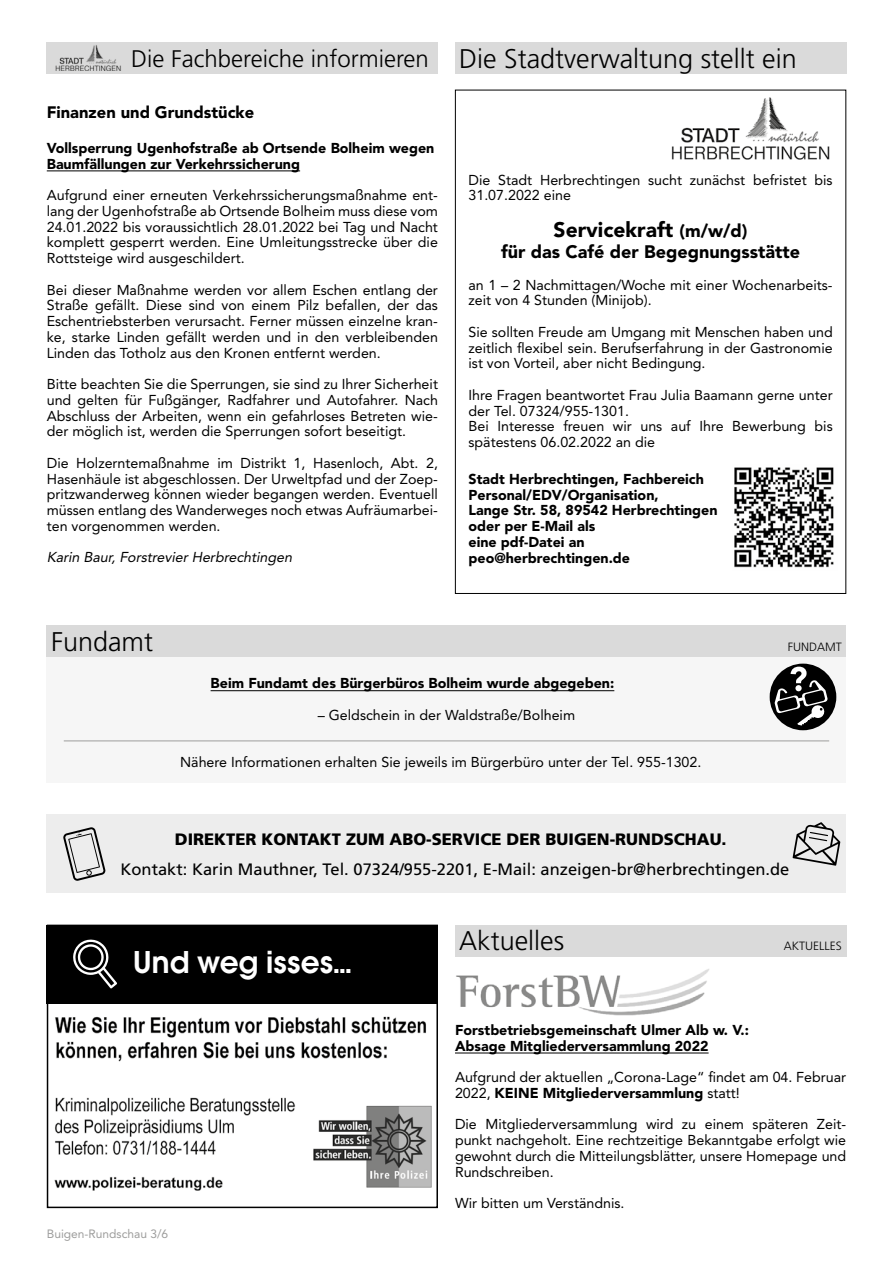
<style>
.page{position:relative;width:893px;height:1263px;background:#fff}
.page>*{position:absolute;margin:0;border:0;box-sizing:border-box;transform-origin:0 0}
.t1{font:30px "Avant Garde SB Dem Bol";color:#fff}
.t2{font:300 27px "Frutiger";color:#000}
.t3{font:300 24px "Frutiger";color:#000}
.t4{font:900 21px "Avenir";color:#000}
.t5{font:900 18px "Avenir";color:#000}
.t6{font:16.5px "Frutiger";color:#000}
.t7{font:900 16.5px "Frutiger";color:#000}
.t8{font:900 16.5px "Avenir";color:#000}
.t9{font:14.25px/15.8px "Avenir";color:#000;text-align:justify}
.t10{font:900 14.25px/15.8px "Avenir";color:#000}
.t11{font:italic 14.25px "Avenir";color:#000}
.t12{font:12px "Avenir";color:#9d9d9c}
.t13{font:300 12px "Frutiger";color:#000}
.s1{font-size:18px}
.s2{font-weight:900}
</style>
<div class="page">
<img style="left:671px;top:97px;width:159px;height:63px">
<img style="left:734px;top:467px;width:100px;height:101px">
<div style="left:455px;top:43px;width:391px;height:31px;background:#dadada"></div>
<hr style="left:47px;top:171px;width:253px;height:1px;background:#000">
<div style="left:47px;top:43px;width:391px;height:31px;background:#dadada"></div>
<img style="left:56px;top:45px;width:65px;height:25px">
<div style="left:47px;top:657px;width:799px;height:126px;background:#f6f6f6"></div>
<div style="left:47px;top:625px;width:799px;height:32px;background:#dadada"></div>
<hr style="left:211px;top:690px;width:403px;height:1px;background:#000">
<hr style="left:64px;top:740px;width:765px;height:1px;background:#9d9d9c">
<div style="left:770px;top:664px;width:66px;height:66px;background:#000;border-radius:50%"></div>
<svg style="left:775px;top:667px;width:53px;height:58px"></svg>
<div style="left:47px;top:814px;width:799px;height:79px;background:#ededed"></div>
<svg style="left:63px;top:827px;width:43px;height:54px"></svg>
<svg style="left:793px;top:822px;width:47px;height:44px"></svg>
<div style="left:455px;top:925px;width:391px;height:31px;background:#dadada"></div>
<img style="left:456px;top:969px;width:253px;height:47px">
<hr style="left:455px;top:1053px;width:254px;height:1px;background:#000">
<img style="left:55px;top:1016px;width:371px;height:46px">
<img style="left:54px;top:1097px;width:378px;height:94px">
<div style="left:47px;top:925px;width:391px;height:78px;background:#000"></div>
<div style="left:47px;top:925px;width:391px;height:283px;border:2px solid #000"></div>
<svg style="left:73px;top:939px;width:44px;height:49px"></svg>
<h3 class="t3" style="left:131px;top:45px;width:299px">Die Fachbereiche informieren</h3>
<p class="t8" style="left:47px;top:102px;width:209px">Finanzen und Grundstücke</p>
<p class="t10" style="left:47px;top:140px;width:389px">Vollsperrung Ugenhofstraße ab Ortsende Bolheim wegen<br>Baumfällungen zur Verkehrssicherung</p>
<p class="t9" style="left:47px;top:187px;width:393px">Aufgrund einer erneuten Verkehrssicherungsmaßnahme ent&shy;lang der Ugenhofstraße ab Ortsende Bolheim muss diese vom 24.01.2022 bis voraussichtlich 28.01.2022 bei Tag und Nacht komplett gesperrt werden. Eine Umleitungsstrecke über die Rottsteige wird ausgeschildert.</p>
<p class="t9" style="left:47px;top:282px;width:393px">Bei dieser Maßnahme werden vor allem Eschen entlang der Straße gefällt. Diese sind von einem Pilz befallen, der das Eschentriebsterben verursacht. Ferner müssen einzelne kran&shy;ke, starke Linden gefällt werden und in den verbleibenden Linden das Totholz aus den Kronen entfernt werden.</p>
<p class="t9" style="left:47px;top:376px;width:393px">Bitte beachten Sie die Sperrungen, sie sind zu Ihrer Sicherheit und gelten für Fußgänger, Radfahrer und Autofahrer. Nach Abschluss der Arbeiten, wenn ein gefahrloses Betreten wie&shy;der möglich ist, werden die Sperrungen sofort beseitigt.</p>
<p class="t9" style="left:47px;top:455px;width:393px">Die Holzerntemaßnahme im Distrikt 1, Hasenloch, Abt. 2, Hasenhäule ist abgeschlossen. Der Urweltpfad und der Zoep&shy;pritzwanderweg können wieder begangen werden. Eventuell müssen entlang des Wanderweges noch etwas Aufräumarbei&shy;ten vorgenommen werden.</p>
<p class="t11" style="left:47px;top:549px;width:250px">Karin Baur, Forstrevier Herbrechtingen</p>
<h2 class="t2" style="left:459px;top:43px;width:339px">Die Stadtverwaltung stellt ein</h2>
<p class="t9" style="left:468px;top:172px;width:366px">Die Stadt Herbrechtingen sucht zunächst befristet bis<br>31.07.2022 eine</p>
<h3 class="t4" style="left:554px;top:217px;width:195px">Servicekraft <span class="s1">(m/w/d)</span></h3>
<p class="t5" style="left:501px;top:241px;width:300px">für das Café der Begegnungsstätte</p>
<p class="t9" style="left:468px;top:277px;width:366px">an 1 – 2 Nachmittagen/Woche mit einer Wochenarbeits&shy;zeit von 4 Stunden (Minijob).</p>
<p class="t9" style="left:468px;top:324px;width:366px">Sie sollten Freude am Umgang mit Menschen haben und zeitlich flexibel sein. Berufserfahrung in der Gastronomie ist von Vorteil, aber nicht Bedingung.</p>
<p class="t9" style="left:468px;top:387px;width:366px;text-align:left">Ihre Fragen beantwortet Frau Julia Baamann gerne unter der Tel. 07324/955-1301.<br>Bei Interesse freuen wir uns auf Ihre Bewerbung bis spätestens 06.02.2022 an die</p>
<p class="t10" style="left:468px;top:471px;width:251px">Stadt Herbrechtingen, Fachbereich<br>Personal/EDV/Organisation,<br>Lange Str. 58, 89542 Herbrechtingen oder per E-Mail als<br>eine pdf-Datei an peo@herbrechtingen.de</p>
<h2 class="t2" style="left:51px;top:626px;width:104px">Fundamt</h2>
<p class="t13" style="left:788px;top:640px;width:56px">FUNDAMT</p>
<p class="t10" style="left:211px;top:675px;width:405px">Beim Fundamt des Bürgerbüros Bolheim wurde abgegeben:</p>
<p class="t9" style="left:318px;top:707px;width:259px">– Geldschein in der Waldstraße/Bolheim</p>
<p class="t9" style="left:180px;top:754px;width:523px">Nähere Informationen erhalten Sie jeweils im Bürgerbüro unter der Tel. 955-1302.</p>
<p class="t7" style="left:175px;top:829px;width:553px">DIREKTER KONTAKT ZUM ABO-SERVICE DER BUIGEN-RUNDSCHAU.</p>
<p class="t6" style="left:121px;top:860px;width:670px">Kontakt: Karin Mauthner, Tel. 07324/955-2201, E-Mail: anzeigen-br@herbrechtingen.de</p>
<h1 class="t1" style="left:133px;top:945px;width:220px">Und weg isses...</h1>
<p class="t12" style="left:47px;top:1227px;width:123px">Buigen-Rundschau 3/6</p>
<h2 class="t2" style="left:459px;top:925px;width:107px">Aktuelles</h2>
<p class="t13" style="left:784px;top:939px;width:59px">AKTUELLES</p>
<p class="t10" style="left:455px;top:1022px;width:295px">Forstbetriebsgemeinschaft Ulmer Alb w. V.:<br>Absage Mitgliederversammlung 2022</p>
<p class="t9" style="left:455px;top:1069px;width:393px">Aufgrund der aktuellen „Corona-Lage“ findet am 04. Februar<br>2022, <span class="s2">KEINE Mitgliederversammlung</span> statt!</p>
<p class="t9" style="left:455px;top:1116px;width:393px">Die Mitgliederversammlung wird zu einem späteren Zeit&shy;punkt nachgeholt. Eine rechtzeitige Bekanntgabe erfolgt wie gewohnt durch die Mitteilungsblätter, unsere Homepage und Rundschreiben.</p>
<p class="t9" style="left:455px;top:1195px;width:171px">Wir bitten um Verständnis.</p>
</div>
